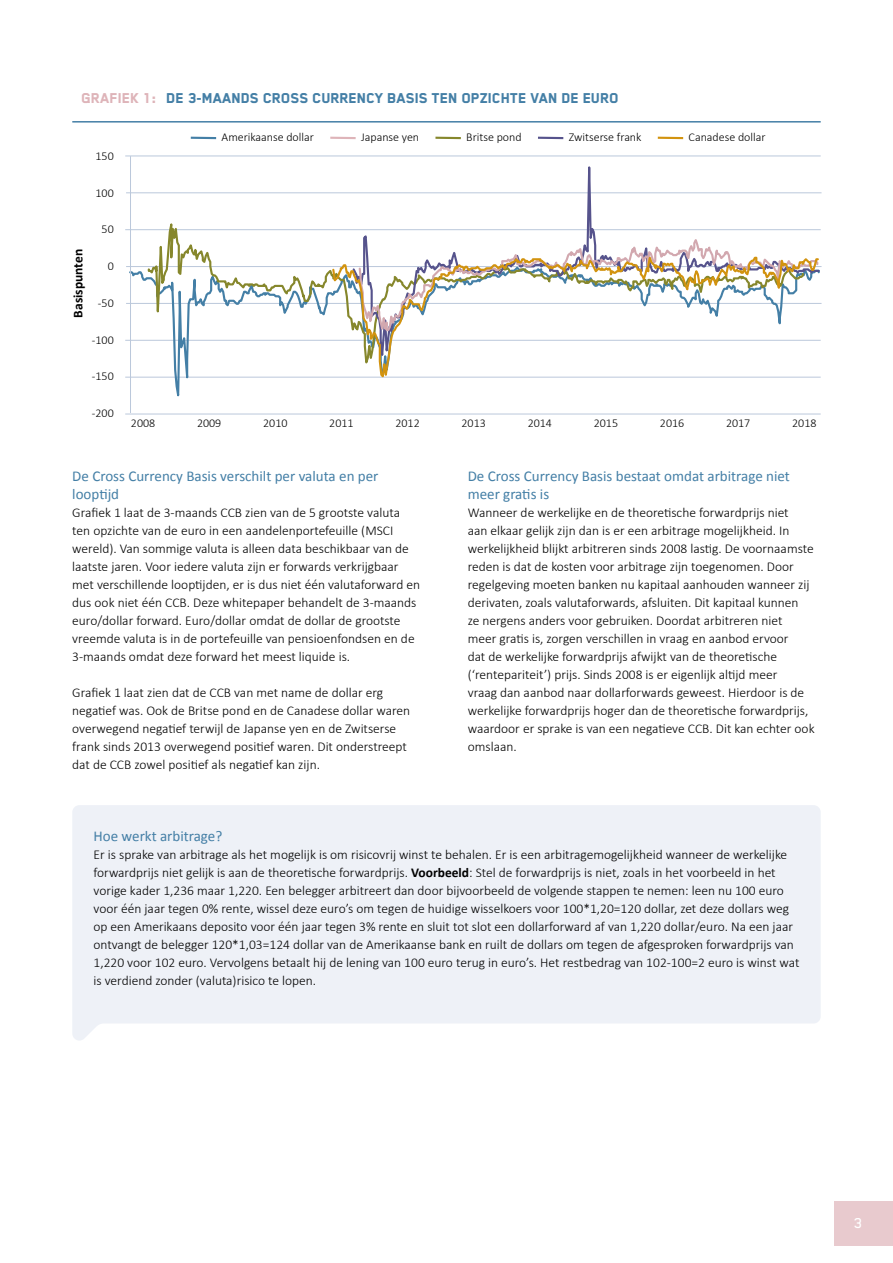
<style>
.page{position:relative;width:893px;height:1263px;background:#fff}
.page>*{position:absolute;margin:0;border:0;box-sizing:border-box;transform-origin:0 0}
.Titels__figuren{font:800 16.5px "Blender Pro";color:#447fa6}
.t1{font:500 16.5px "Blender Pro";color:#fff}
.tussenkop_blauw{font:15px/18px "Calibri";color:#447fa6}
.Basistekt{font:300 13.5px/18px "Calibri";color:#000}
.Basistekt-2{font:700 13.5px "Calibri";color:#000}
.tekst_in_tabel_200{font:300 12px "Calibri";color:#000}
.s1{color:#deb4b9}
.s2{font-weight:700}
</style>
<div class="page">
<hr style="left:126px;top:193px;width:695px;height:1px;background:#bbc8db">
<hr style="left:125px;top:229px;width:696px;height:1px;background:#bbc8db">
<hr style="left:126px;top:266px;width:695px;height:1px;background:#bbc8db">
<hr style="left:126px;top:303px;width:695px;height:1px;background:#bbc8db">
<hr style="left:125px;top:377px;width:696px;height:1px;background:#bbc8db">
<hr style="left:125px;top:340px;width:696px;height:1px;background:#bbc8db">
<div style="left:72px;top:805px;width:749px;height:235px;background:#eef1f7"></div>
<hr style="left:72px;top:121px;width:749px;height:2px;background:#447fa6">
<svg style="left:128px;top:136px;width:693px;height:278px"></svg>
<hr style="left:125px;top:156px;width:696px;height:1px;background:#bbc8db">
<hr style="left:125px;top:414px;width:696px;height:1px;background:#bbc8db">
<hr style="left:191px;top:137px;width:25px;height:2px;background:#447fa6">
<hr style="left:330px;top:137px;width:26px;height:2px;background:#deb4b9">
<hr style="left:130px;top:156px;width:1px;height:257px;background:#bbc8db">
<svg style="left:147px;top:138px;width:204px;height:235px"></svg>
<svg style="left:351px;top:121px;width:470px;height:258px"></svg>
<svg style="left:357px;top:225px;width:462px;height:24px"></svg>
<svg style="left:331px;top:249px;width:489px;height:141px"></svg>
<div style="left:834px;top:1202px;width:59px;height:44px;background:#e8cace"></div>
<p class="Titels__figuren" style="left:82px;top:89px;width:539px"><span class="s1">GRAFIEK 1:</span> DE 3-MAANDS CROSS CURRENCY BASIS TEN OPZICHTE VAN DE EURO</p>
<p class="tekst_in_tabel_200" style="left:95px;top:148px;width:20px">150</p>
<p class="tekst_in_tabel_200" style="left:95px;top:185px;width:20px">100</p>
<p class="tekst_in_tabel_200" style="left:102px;top:222px;width:14px">50</p>
<p class="tekst_in_tabel_200" style="left:108px;top:259px;width:8px">0</p>
<p class="tekst_in_tabel_200" style="left:98px;top:295px;width:17px">-50</p>
<p class="tekst_in_tabel_200" style="left:92px;top:332px;width:23px">-100</p>
<p class="tekst_in_tabel_200" style="left:92px;top:369px;width:23px">-150</p>
<p class="tekst_in_tabel_200" style="left:92px;top:406px;width:23px">-200</p>
<p class="Basistekt-2" style="left:69px;top:318px;width:70px;rotate:-90deg">Basispunten</p>
<p class="tekst_in_tabel_200" style="left:222px;top:129px;width:94px">Amerikaanse dollar</p>
<p class="tekst_in_tabel_200" style="left:361px;top:129px;width:60px">Japanse yen</p>
<p class="tekst_in_tabel_200" style="left:466px;top:129px;width:57px">Britse pond</p>
<p class="tekst_in_tabel_200" style="left:569px;top:129px;width:74px">Zwitserse frank</p>
<p class="tekst_in_tabel_200" style="left:689px;top:129px;width:79px">Canadese dollar</p>
<p class="tekst_in_tabel_200" style="left:131px;top:415px;width:26px">2008</p>
<p class="tekst_in_tabel_200" style="left:197px;top:415px;width:26px">2009</p>
<p class="tekst_in_tabel_200" style="left:263px;top:415px;width:26px">2010</p>
<p class="tekst_in_tabel_200" style="left:329px;top:415px;width:26px">2011</p>
<p class="tekst_in_tabel_200" style="left:395px;top:415px;width:26px">2012</p>
<p class="tekst_in_tabel_200" style="left:462px;top:415px;width:26px">2013</p>
<p class="tekst_in_tabel_200" style="left:528px;top:415px;width:26px">2014</p>
<p class="tekst_in_tabel_200" style="left:594px;top:415px;width:26px">2015</p>
<p class="tekst_in_tabel_200" style="left:660px;top:415px;width:26px">2016</p>
<p class="tekst_in_tabel_200" style="left:726px;top:415px;width:26px">2017</p>
<p class="tekst_in_tabel_200" style="left:792px;top:415px;width:26px">2018</p>
<p class="tussenkop_blauw" style="left:72px;top:467px;width:308px">De Cross Currency Basis verschilt per valuta en per looptijd</p>
<p class="Basistekt" style="left:72px;top:503px;width:349px">Grafiek 1 laat de 3-maands CCB zien van de 5 grootste valuta ten opzichte van de euro in een aandelenportefeuille (MSCI wereld). Van sommige valuta is alleen data beschikbaar van de laatste jaren. Voor iedere valuta zijn er forwards verkrijgbaar met verschillende looptijden, er is dus niet één valutaforward en dus ook niet één CCB. Deze whitepaper behandelt de 3-maands euro/dollar forward. Euro/dollar omdat de dollar de grootste vreemde valuta is in de portefeuille van pensioenfondsen en de 3-maands omdat deze forward het meest liquide is.</p>
<p class="Basistekt" style="left:72px;top:683px;width:339px">Grafiek 1 laat zien dat de CCB van met name de dollar erg negatief was. Ook de Britse pond en de Canadese dollar waren overwegend negatief terwijl de Japanse yen en de Zwitserse frank sinds 2013 overwegend positief waren. Dit onderstreept dat de CCB zowel positief als negatief kan zijn.</p>
<p class="tussenkop_blauw" style="left:468px;top:467px;width:324px">De Cross Currency Basis bestaat omdat arbitrage niet meer gratis is</p>
<p class="Basistekt" style="left:468px;top:503px;width:348px">Wanneer de werkelijke en de theoretische forwardprijs niet<br>aan elkaar gelijk zijn dan is er een arbitrage mogelijkheid. In werkelijkheid blijkt arbitreren sinds 2008 lastig. De voornaamste reden is dat de kosten voor arbitrage zijn toegenomen. Door regelgeving moeten banken nu kapitaal aanhouden wanneer zij derivaten, zoals valutaforwards, afsluiten. Dit kapitaal kunnen<br>ze nergens anders voor gebruiken. Doordat arbitreren niet<br>meer gratis is, zorgen verschillen in vraag en aanbod ervoor<br>dat de werkelijke forwardprijs afwijkt van de theoretische (‘rentepariteit’) prijs. Sinds 2008 is er eigenlijk altijd meer<br>vraag dan aanbod naar dollarforwards geweest. Hierdoor is de werkelijke forwardprijs hoger dan de theoretische forwardprijs, waardoor er sprake is van een negatieve CCB. Dit kan echter ook omslaan.</p>
<p class="tussenkop_blauw" style="left:94px;top:827px;width:130px">Hoe werkt arbitrage?</p>
<p class="Basistekt" style="left:94px;top:845px;width:707px">Er is sprake van arbitrage als het mogelijk is om risicovrij winst te behalen. Er is een arbitragemogelijkheid wanneer de werkelijke forwardprijs niet gelijk is aan de theoretische forwardprijs. <span class="s2">Voorbeeld</span>: Stel de forwardprijs is niet, zoals in het voorbeeld in het vorige kader 1,236 maar 1,220. Een belegger arbitreert dan door bijvoorbeeld de volgende stappen te nemen: leen nu 100 euro voor één jaar tegen 0% rente, wissel deze euro’s om tegen de huidige wisselkoers voor 100*1,20=120 dollar, zet deze dollars weg op een Amerikaans deposito voor één jaar tegen 3% rente en sluit tot slot een dollarforward af van 1,220 dollar/euro. Na een jaar ontvangt de belegger 120*1,03=124 dollar van de Amerikaanse bank en ruilt de dollars om tegen de afgesproken forwardprijs van 1,220 voor 102 euro. Vervolgens betaalt hij de lening van 100 euro terug in euro’s. Het restbedrag van 102-100=2 euro is winst wat is verdiend zonder (valuta)risico te lopen.</p>
<p class="t1" style="left:854px;top:1214px;width:10px">3</p>
</div>
